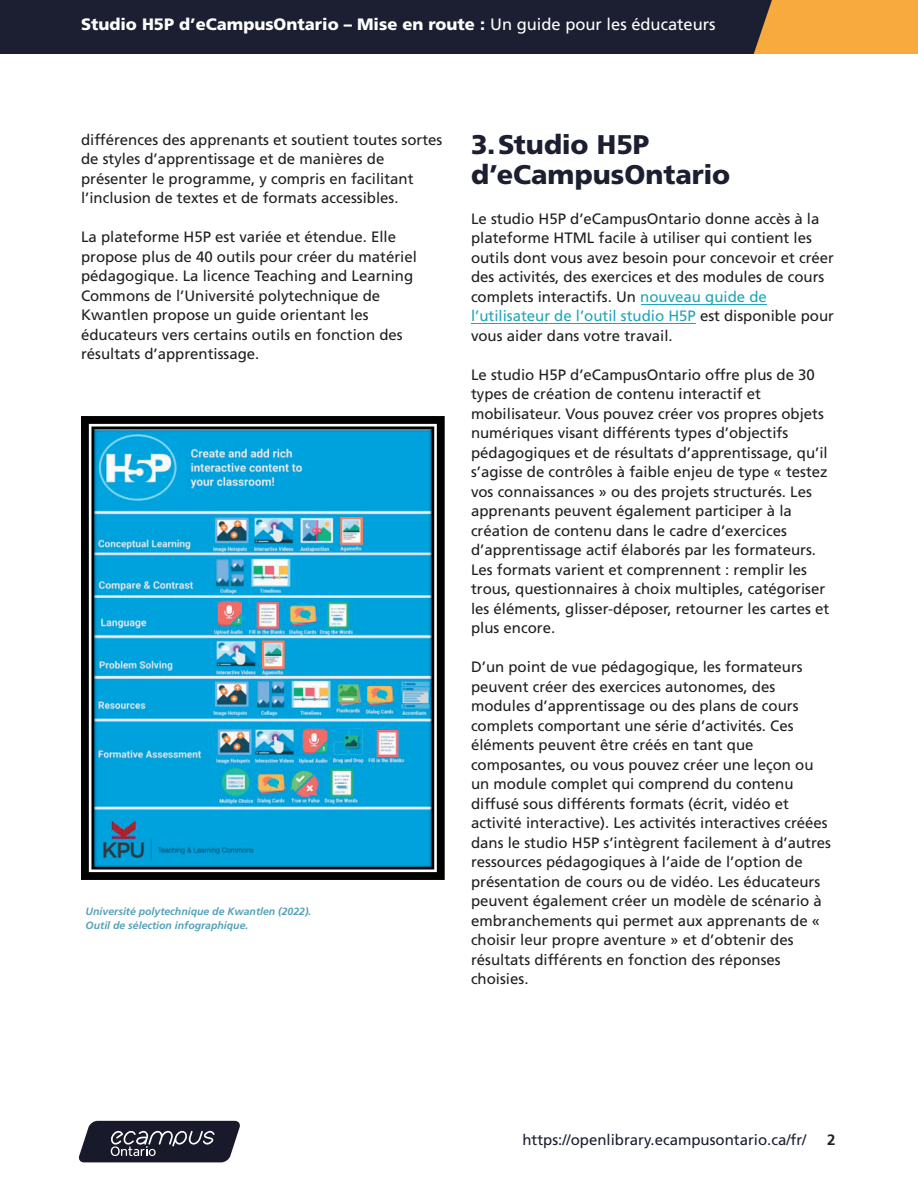
<style>
.page{position:relative;width:918px;height:1188px;background:#fff}
.page>*{position:absolute;margin:0;border:0;box-sizing:border-box;transform-origin:0 0}
.body_copy{font:900 27px/30px "Frutiger LT Std";color:#1c1f31}
.t1{font:900 16.5px "Frutiger LT Std";color:#fff}
.body_copy-2{font:15px/19.5px "Frutiger LT Std";color:#231f20}
.t2{font:15px "Frutiger LT Std";color:#1c1f31}
.t3{font:700 15px "Frutiger LT Std";color:#231f20}
.image_caption{font:italic 700 10.5px/13.5px "Frutiger LT Std";color:#55a1b7}
.s1{font-weight:400}
.s2{color:#1fa6b8}
</style>
<div class="page">
<svg style="left:78px;top:1121px;width:162px;height:41px;background:#3d3d4d"></svg>
<div style="left:705px;top:0;width:213px;height:54px;background:#f9aa3e"></div>
<div style="left:0;top:0;width:772px;height:54px;background:#1c1f31"></div>
<svg style="left:81px;top:416px;width:364px;height:464px;background:#2496c0"></svg>
<hr style="left:641px;top:304px;width:126px;height:1px;background:#1fa6b8">
<hr style="left:471px;top:323px;width:225px;height:1px;background:#1fa6b8">
<p class="t1" style="left:81px;top:14px;width:636px">Studio H5P d’eCampusOntario – Mise en route : <span class="s1">Un guide pour les éducateurs</span></p>
<p class="body_copy-2" style="left:81px;top:130px;width:363px">différences des apprenants et soutient toutes sortes de styles d’apprentissage et de manières de présenter le programme, y compris en facilitant l’inclusion de textes et de formats accessibles.</p>
<p class="body_copy-2" style="left:81px;top:228px;width:337px">La plateforme H5P est variée et étendue. Elle propose plus de 40 outils pour créer du matériel pédagogique. La licence Teaching and Learning Commons de l’Université polytechnique de Kwantlen propose un guide orientant les éducateurs vers certains outils en fonction des résultats d’apprentissage.</p>
<p class="image_caption" style="left:86px;top:905px;width:227px">Université polytechnique de Kwantlen (2022).<br>Outil de sélection infographique.</p>
<p class="body_copy" style="left:471px;top:129px;width:261px">3.Studio H5P d’eCampusOntario</p>
<p class="body_copy-2" style="left:471px;top:209px;width:365px">Le studio H5P d’eCampusOntario donne accès à la plateforme HTML facile à utiliser qui contient les outils dont vous avez besoin pour concevoir et créer des activités, des exercices et des modules de cours complets interactifs. Un <span class="s2">nouveau guide de l’utilisateur de l’outil studio H5P</span> est disponible pour vous aider dans votre travail.</p>
<p class="body_copy-2" style="left:471px;top:365px;width:360px">Le studio H5P d’eCampusOntario offre plus de 30 types de création de contenu interactif et mobilisateur. Vous pouvez créer vos propres objets numériques visant différents types d’objectifs pédagogiques et de résultats d’apprentissage, qu’il s’agisse de contrôles à faible enjeu de type « testez vos connaissances » ou des projets structurés. Les apprenants peuvent également participer à la création de contenu dans le cadre d’exercices d’apprentissage actif élaborés par les formateurs.<br>Les formats varient et comprennent : remplir les trous, questionnaires à choix multiples, catégoriser les éléments, glisser-déposer, retourner les cartes et plus encore.</p>
<p class="body_copy-2" style="left:471px;top:657px;width:362px">D’un point de vue pédagogique, les formateurs peuvent créer des exercices autonomes, des modules d’apprentissage ou des plans de cours complets comportant une série d’activités. Ces éléments peuvent être créés en tant que composantes, ou vous pouvez créer une leçon ou un module complet qui comprend du contenu diffusé sous différents formats (écrit, vidéo et activité interactive). Les activités interactives créées dans le studio H5P s’intègrent facilement à d’autres ressources pédagogiques à l’aide de l’option de présentation de cours ou de vidéo. Les éducateurs peuvent également créer un modèle de scénario à embranchements qui permet aux apprenants de « choisir leur propre aventure » et d’obtenir des résultats différents en fonction des réponses choisies.</p>
<p class="t2" style="left:522px;top:1131px;width:285px">https://openlibrary.ecampusontario.ca/fr/</p>
<p class="t3" style="left:827px;top:1131px;width:10px">2</p>
</div>
